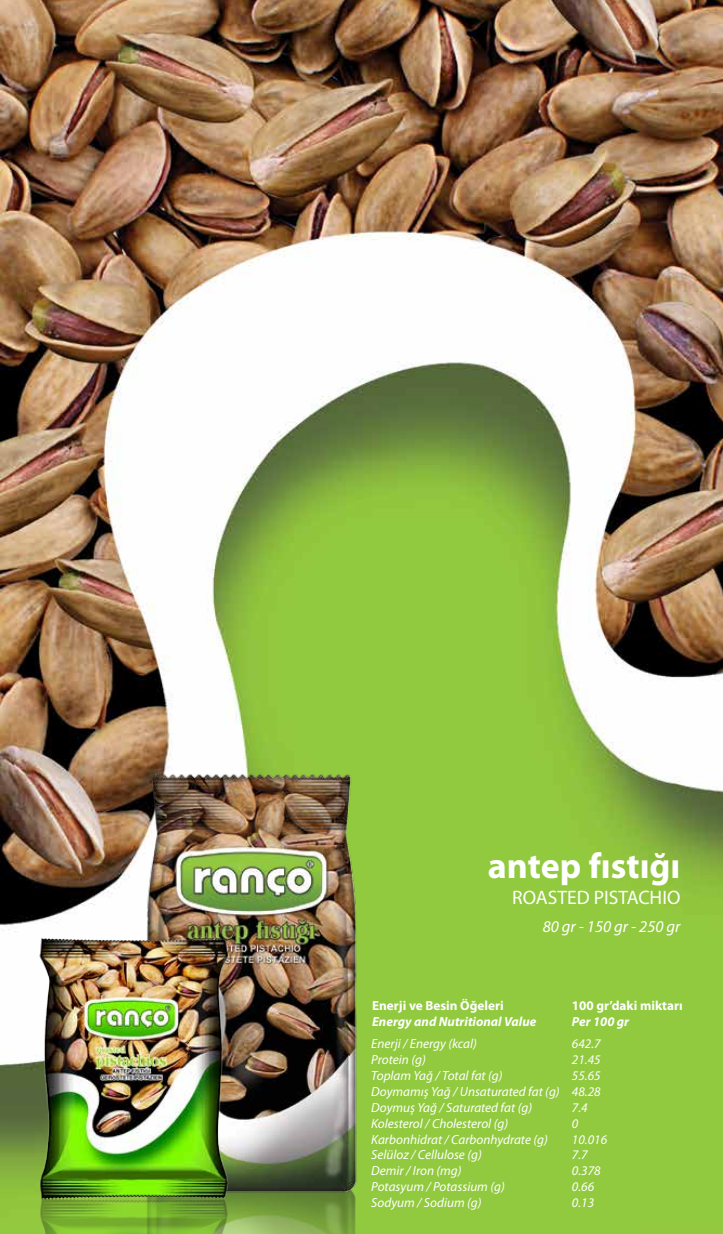
<style>
.page{position:relative;width:723px;height:1234px;background:#fff}
.page>*{position:absolute;margin:0;border:0;box-sizing:border-box;transform-origin:0 0}
.t1{font:700 36px "Myriad Pro";color:#fff}
.t2{font:19.5px "Myriad Pro";color:#fff}
.t3{font:italic 16.5px "Myriad Pro";color:#fff}
.t4{font:italic 13.2px/15.9px "Myriad Pro";color:#fff}
.t5{font:700 13.2px "Myriad Pro";color:#fff}
.t6{font:italic 700 13.2px "Myriad Pro";color:#fff}
</style>
<div class="page">
<img style="left:0;top:0;width:723px;height:1233px">
<img style="left:254px;top:1209px;width:127px;height:24px">
<img style="left:117px;top:676px;width:267px;height:533px">
<img style="left:38px;top:928px;width:216px;height:305px">
<h1 class="t1" style="left:488px;top:842px;width:194px">antep fıstığı</h1>
<h2 class="t2" style="left:512px;top:884px;width:170px">ROASTED PISTACHIO</h2>
<p class="t3" style="left:543px;top:916px;width:139px">80 gr - 150 gr - 250 gr</p>
<p class="t5" style="left:372px;top:996px;width:133px">Enerji ve Besin Öğeleri</p>
<p class="t6" style="left:372px;top:1012px;width:166px">Energy and Nutritional Value</p>
<p class="t5" style="left:572px;top:996px;width:112px">100 gr’daki miktarı</p>
<p class="t6" style="left:572px;top:1012px;width:59px">Per 100 gr</p>
<p class="t4" style="left:371px;top:1035px;width:190px">Enerji / Energy (kcal)<br>Protein (g)<br>Toplam Yağ / Total fat (g)<br>Doymamış Yağ / Unsaturated fat (g)<br>Doymuş Yağ / Saturated fat (g)<br>Kolesterol / Cholesterol (g)<br>Karbonhidrat / Carbonhydrate (g)<br>Selüloz / Cellulose (g)<br>Demir / Iron (mg)<br>Potasyum / Potassium (g)<br>Sodyum / Sodium (g)</p>
<p class="t4" style="left:572px;top:1035px;width:37px">642.7<br>21.45<br>55.65<br>48.28<br>7.4<br>0<br>10.016<br>7.7<br>0.378<br>0.66<br>0.13</p>
</div>
